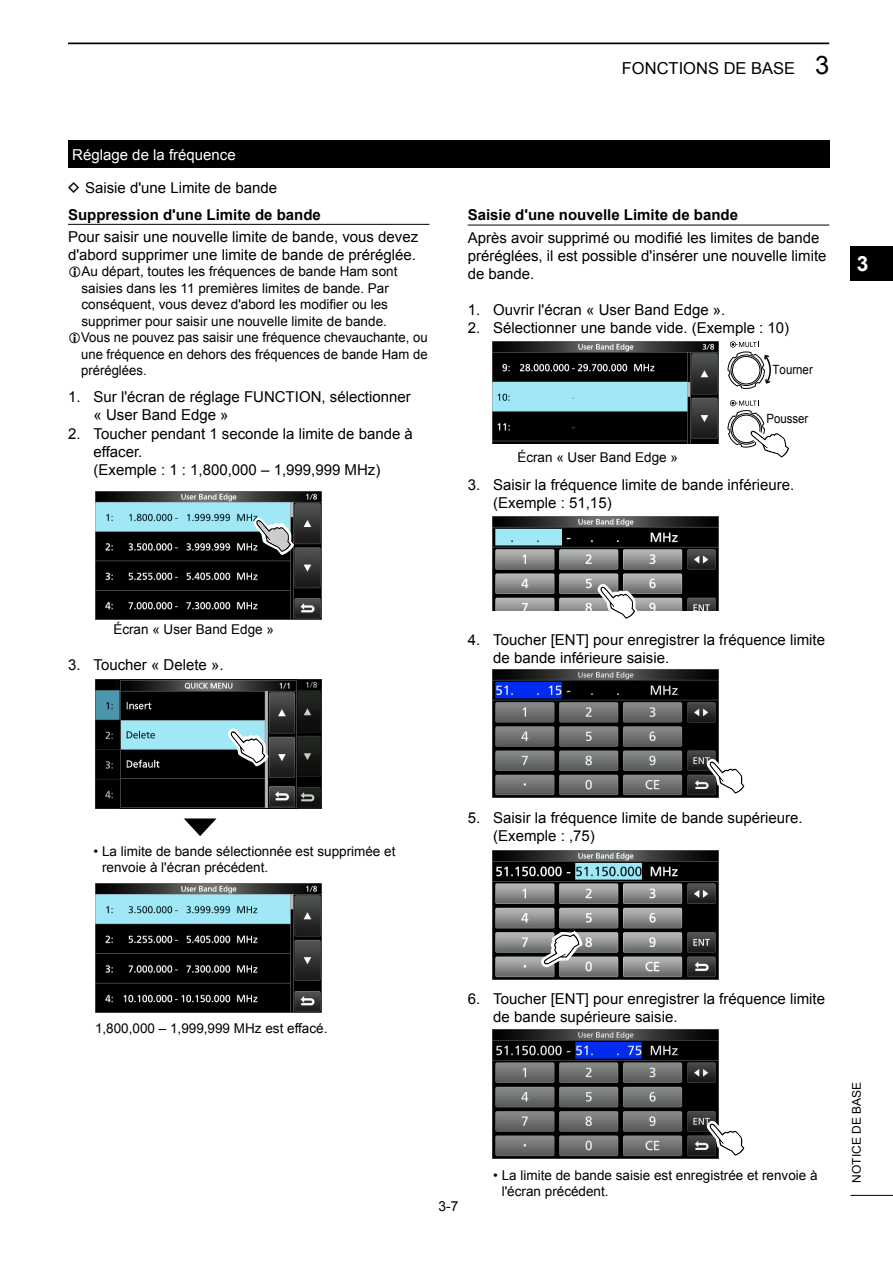
<style>
.page{position:relative;width:893px;height:1263px;background:#fff}
.page>*{position:absolute;margin:0;border:0;box-sizing:border-box;transform-origin:0 0}
.t1{font:700 21px "Arial";color:#fff}
.t2{font:16.5px "Arial";color:#000}
.t3{font:15px/18px "Arial";color:#000}
.t4{font:700 15px "Arial";color:#000}
.t5{font:15px "Arial";color:#fff}
.t6{font:13.8px "Arial";color:#000}
.t7{font:13.5px/16.5px "Arial";color:#000}
.t8{font:12.75px "Arial";color:#000;scale:.9 1}
.t9{font:12px "Arial";color:#000}
.s1{font-family:"Product Font"}
.s2{font-size:25.5px}
</style>
<div class="page">
<div style="left:850px;top:247px;width:43px;height:34px;background:#000"></div>
<hr style="left:68px;top:43px;width:761px;height:1px;background:#000">
<hr style="left:850px;top:1195px;width:43px;height:1px;background:#000">
<div style="left:68px;top:140px;width:761px;height:28px;background:#000"></div>
<hr style="left:468px;top:225px;width:361px;height:1px;background:#000">
<svg style="left:727px;top:341px;width:44px;height:48px"></svg>
<svg style="left:727px;top:400px;width:62px;height:58px"></svg>
<img style="left:492px;top:516px;width:227px;height:94px">
<svg style="left:598px;top:582px;width:41px;height:37px"></svg>
<img style="left:492px;top:669px;width:227px;height:129px">
<svg style="left:707px;top:757px;width:38px;height:40px"></svg>
<img style="left:492px;top:851px;width:227px;height:128px">
<svg style="left:539px;top:930px;width:44px;height:38px"></svg>
<img style="left:492px;top:1030px;width:227px;height:128px">
<svg style="left:707px;top:1119px;width:38px;height:40px"></svg>
<img style="left:492px;top:341px;width:227px;height:103px">
<hr style="left:68px;top:224px;width:361px;height:1px;background:#000">
<img style="left:95px;top:491px;width:227px;height:129px">
<img style="left:95px;top:679px;width:227px;height:129px">
<svg style="left:252px;top:517px;width:43px;height:39px;background:#7c888a"></svg>
<svg style="left:228px;top:726px;width:42px;height:41px"></svg>
<svg style="left:184px;top:818px;width:33px;height:18px"></svg>
<img style="left:95px;top:884px;width:227px;height:128px">
<p class="t5" style="left:72px;top:145px;width:165px">Réglage de la fréquence</p>
<p class="t3" style="left:68px;top:179px;width:211px"><span class="s1">D</span> Saisie d'une Limite de bande</p>
<p class="t4" style="left:68px;top:204px;width:254px">Suppression d'une Limite de bande</p>
<p class="t3" style="left:68px;top:228px;width:352px">Pour saisir une nouvelle limite de bande, vous devez d'abord supprimer une limite de bande de préréglée.</p>
<p class="t7" style="left:81px;top:264px;width:348px">Au départ, toutes les fréquences de bande Ham sont saisies dans les 11 premières limites de bande. Par conséquent, vous devez d'abord les modifier ou les supprimer pour saisir une nouvelle limite de bande.<br>Vous ne pouvez pas saisir une fréquence chevauchante, ou une fréquence en dehors des fréquences de bande Ham de préréglées.</p>
<p class="t3" style="left:94px;top:388px;width:319px;text-indent:-26px">1. Sur l'écran de réglage FUNCTION, sélectionner « User Band Edge »</p>
<p class="t3" style="left:94px;top:424px;width:321px;text-indent:-26px">2. Toucher pendant 1 seconde la limite de bande à effacer.<br>(Exemple : 1 : 1,800,000 – 1,999,999 MHz)</p>
<p class="t2" style="left:622px;top:58px;width:209px">FONCTIONS DE BASE <span class="s2">3</span></p>
<p class="t4" style="left:468px;top:205px;width:272px">Saisie d'une nouvelle Limite de bande</p>
<p class="t3" style="left:468px;top:229px;width:360px">Après avoir supprimé ou modifié les limites de bande préréglées, il est possible d'insérer une nouvelle limite de bande.</p>
<p class="t3" style="left:468px;top:301px;width:259px">1. Ouvrir l'écran « User Band Edge ».</p>
<p class="t3" style="left:468px;top:319px;width:323px">2. Sélectionner une bande vide. (Exemple : 10)</p>
<p class="t7" style="left:517px;top:449px;width:162px">Écran « User Band Edge »</p>
<p class="t8" style="left:773px;top:362px;width:46px">Tourner</p>
<p class="t8" style="left:766px;top:410px;width:48px">Pousser</p>
<p class="t3" style="left:493px;top:475px;width:302px;text-indent:-26px">3. Saisir la fréquence limite de bande inférieure. (Exemple : 51,15)</p>
<h1 class="t1" style="left:857px;top:250px;width:13px">3</h1>
<p class="t7" style="left:113px;top:621px;width:162px">Écran « User Band Edge »</p>
<p class="t3" style="left:68px;top:656px;width:157px">3. Toucher « Delete ».</p>
<p class="t3" style="left:493px;top:631px;width:333px;text-indent:-26px">4. Toucher [ENT] pour enregistrer la fréquence limite de bande inférieure saisie.</p>
<p class="t7" style="left:102px;top:843px;width:295px;text-indent:-8px">• La limite de bande sélectionnée est supprimée et renvoie à l'écran précédent.</p>
<p class="t3" style="left:493px;top:809px;width:311px;text-indent:-26px">5. Saisir la fréquence limite de bande supérieure. (Exemple : ,75)</p>
<p class="t7" style="left:95px;top:1020px;width:234px">1,800,000 – 1,999,999 MHz est effacé.</p>
<p class="t3" style="left:493px;top:990px;width:333px;text-indent:-26px">6. Toucher [ENT] pour enregistrer la fréquence limite de bande supérieure saisie.</p>
<p class="t6" style="left:439px;top:1197px;width:21px">3-7</p>
<p class="t7" style="left:502px;top:1167px;width:317px;text-indent:-8px">• La limite de bande saisie est enregistrée et renvoie à l'écran précédent.</p>
<p class="t9" style="left:849px;top:1182px;width:102px;rotate:-90deg">NOTICE DE BASE</p>
</div>
